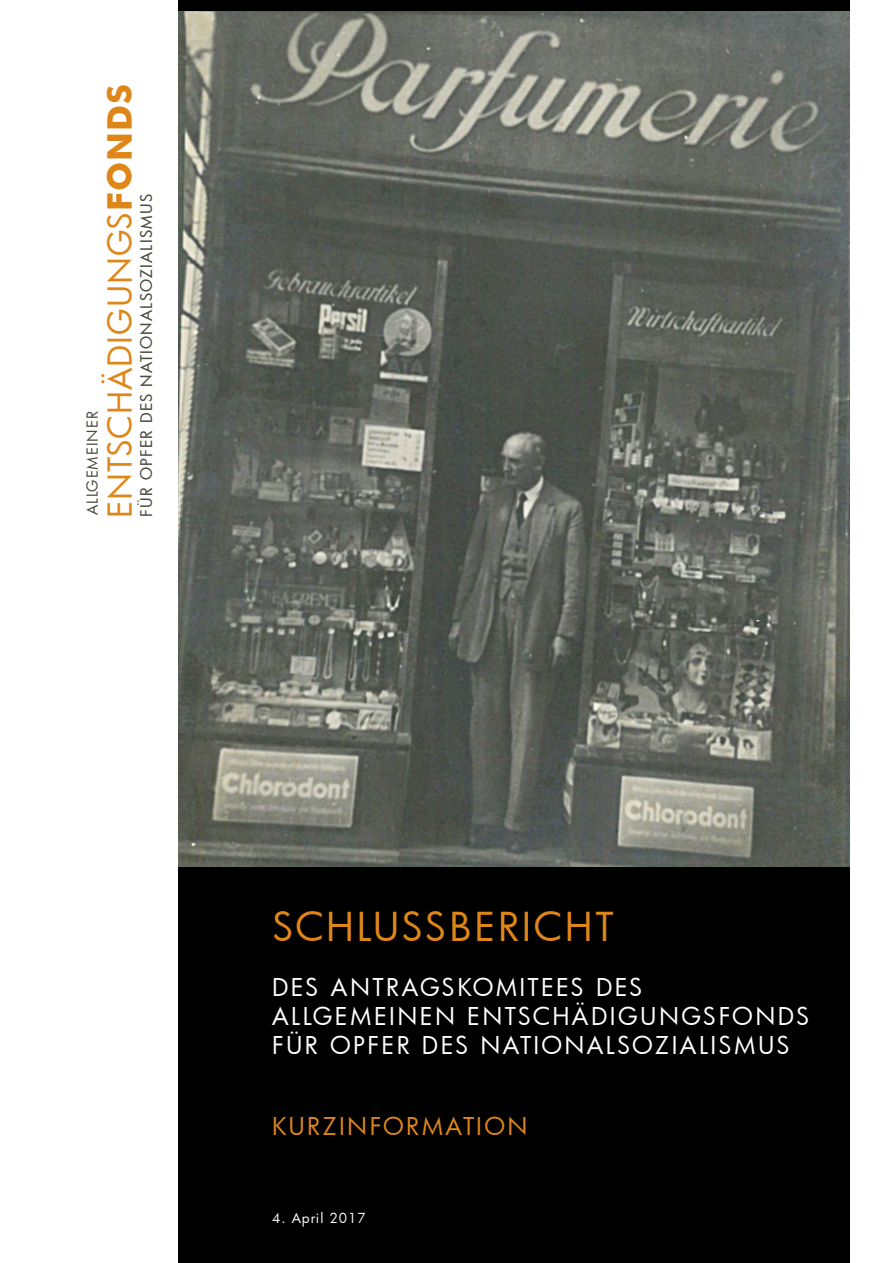
<style>
.page{position:relative;width:893px;height:1263px;background:#fff}
.page>*{position:absolute;margin:0;border:0;box-sizing:border-box;transform-origin:0 0}
.t1{font:39px "Futura";letter-spacing:.07em;color:#df8619}
.t2{font:32.4px "Futura";letter-spacing:.03em;color:#df8619}
.t3{font:24px/28.8px "Futura";letter-spacing:.1em;color:#fff}
.t4{font:24px "Futura";letter-spacing:.1em;color:#df8619}
.t5{font:500 15.75px "Futura";letter-spacing:.08em;color:#4d4a43}
.t6{font:15px "Futura";letter-spacing:.065em;color:#4d4a43}
.t7{font:13.5px "Futura";letter-spacing:.07em;color:#fff}
.s1{font-family:"Futura BT";font-weight:700;font-size:34.05px}
</style>
<div class="page">
<img style="left:179px;top:12px;width:671px;height:855px">
<div style="left:179px;top:867px;width:671px;height:396px;background:#000"></div>
<p class="t2" style="left:98px;top:518px;width:435px;rotate:-90deg">ENTSCHÄDIGUNGS<span class="s1">FONDS</span></p>
<p class="t5" style="left:136px;top:516px;width:324px;rotate:-90deg">FÜR OPFER DES NATIONALSOZIALISMUS</p>
<p class="t6" style="left:82px;top:515px;width:106px;rotate:-90deg">ALLGEMEINER</p>
<p class="t1" style="left:272px;top:900px;width:343px">SCHLUSSBERICHT</p>
<p class="t3" style="left:272px;top:973px;width:372px">DES ANTRAGSKOMITEES DES</p>
<p class="t3" style="left:272px;top:1001px;width:539px">ALLGEMEINEN ENTSCHÄDIGUNGSFONDS<br>FÜR OPFER DES NATIONALSOZIALISMUS</p>
<p class="t4" style="left:272px;top:1110px;width:257px">KURZINFORMATION</p>
<p class="t7" style="left:272px;top:1209px;width:95px">4. April 2017</p>
</div>
